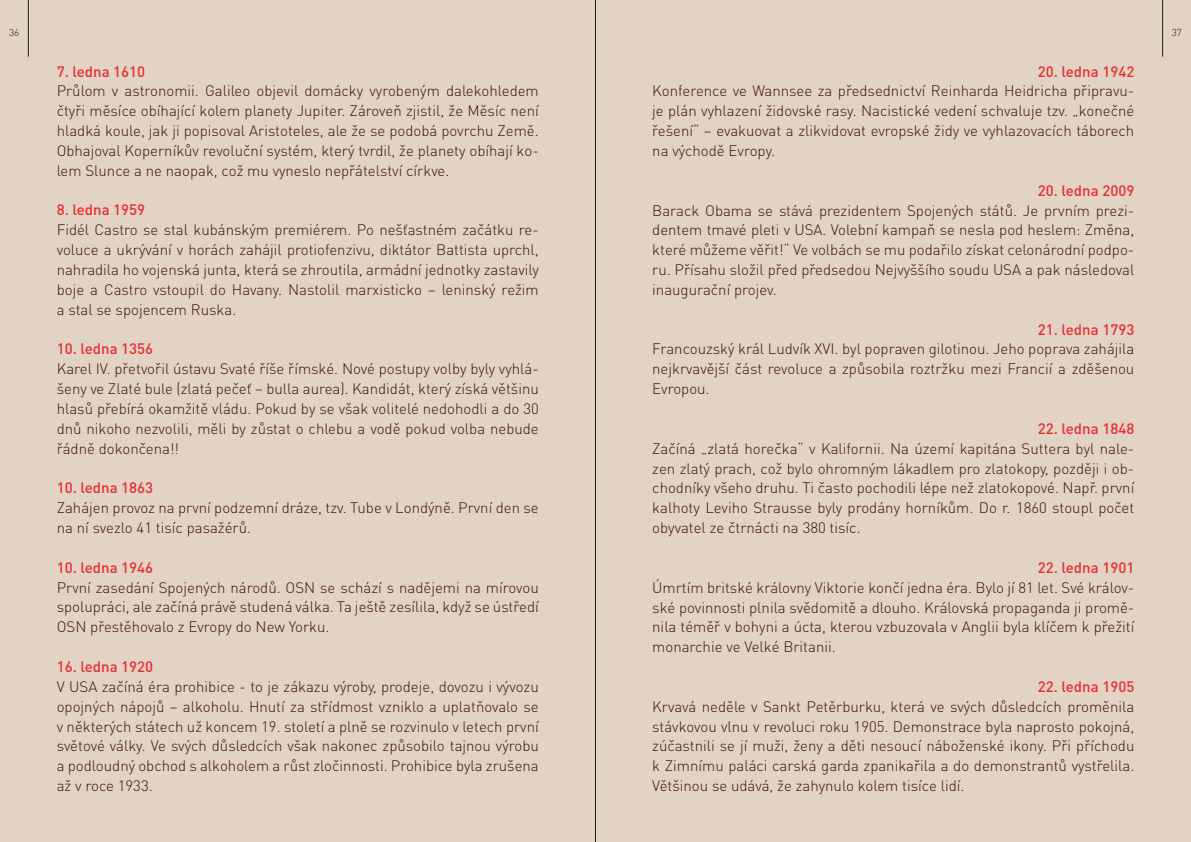
<style>
.page{position:relative;width:1191px;height:842px;background:#e2d3c5}
.page>*{position:absolute;margin:0;border:0;box-sizing:border-box;transform-origin:0 0}
.t1{font:300 15px/19.8px "DIN Pro";color:#401301;text-align:justify}
.t2{font:500 15px "DIN Pro";color:#e92e32}
.t3{font:300 10px "DIN Pro";color:#231f20}
</style>
<div class="page">
<hr style="left:1162px;top:0;width:1px;height:57px;background:#231f20">
<hr style="left:28px;top:0;width:1px;height:57px;background:#231f20">
<hr style="left:595px;top:0;width:1px;height:842px;background:#231f20">
<p class="t3" style="left:9px;top:26px;width:12px">36</p>
<p class="t3" style="left:1171px;top:26px;width:12px">37</p>
<p class="t2" style="left:57px;top:61px;width:90px">7. ledna 1610</p>
<p class="t1" style="left:57px;top:80px;width:484px">Průlom v astronomii. Galileo objevil domácky vyrobeným dalekohledem čtyři měsíce obíhající kolem planety Jupiter. Zároveň zjistil, že Měsíc není hladká koule, jak ji popisoval Aristoteles, ale že se podobá povrchu Země.<br>Obhajoval Koperníkův revoluční systém, který tvrdil, že planety obíhají ko&shy;lem Slunce a ne naopak, což mu vyneslo nepřátelství církve.</p>
<p class="t2" style="left:57px;top:200px;width:90px">8. ledna 1959</p>
<p class="t1" style="left:57px;top:219px;width:483px">Fidél Castro se stal kubánským premiérem. Po nešťastném začátku re&shy;voluce a ukrývání v horách zahájil protiofenzivu, diktátor Battista uprchl, nahradila ho vojenská junta, která se zhroutila, armádní jednotky zastavily boje a Castro vstoupil do Havany. Nastolil marxisticko – leninský režim a stal se spojencem Ruska.</p>
<p class="t2" style="left:57px;top:339px;width:98px">10. ledna 1356</p>
<p class="t1" style="left:57px;top:358px;width:483px">Karel IV. přetvořil ústavu Svaté říše římské. N ové postupy volby byly vyhlá&shy;šeny ve Zlaté bule (zlatá pečeť – bulla aurea). Kandidát, který získá většinu hlasů přebírá okamžitě vládu. Pokud by se však volitelé nedohodli a do 30 dnů nikoho nezvolili, měli by zůstat o chlebu a vodě pokud volba nebude řádně dokončena!!</p>
<p class="t2" style="left:57px;top:478px;width:98px">10. ledna 1863</p>
<p class="t1" style="left:57px;top:497px;width:483px">Zahájen provoz na první podzemní dráze, tzv. Tube v Londýně. První den se na ní svezlo 41 tisíc pasažérů.</p>
<p class="t2" style="left:57px;top:557px;width:98px">10. ledna 1946</p>
<p class="t1" style="left:57px;top:577px;width:484px">První zasedání Spojených národů. OSN se schází s nadějemi na mírovou spolupráci, ale začíná právě studená válka. Ta ještě zesílila, když se ústředí OSN přestěhovalo z Evropy do N ew Yorku.</p>
<p class="t2" style="left:57px;top:656px;width:98px">16. ledna 1920</p>
<p class="t1" style="left:57px;top:676px;width:484px">VUSA začíná éra prohibice - to je zákazu výroby, prodeje, dovozu i vývozu opojných nápojů – alkoholu. Hnutí za střídmost vzniklo a uplatňovalo se v některých státech už koncem 19. století a plně se rozvinulo v letech první světové války. Ve svých důsledcích však nakonec způsobilo tajnou výrobu a podloudný obchod s alkoholem a růst zločinnosti. Prohibice byla zrušena až v roce 1933.</p>
<p class="t2" style="left:1037px;top:61px;width:98px">20. ledna 1942</p>
<p class="t1" style="left:652px;top:81px;width:483px">Konference ve Wannsee za předsednictví Reinharda Heidricha připravu&shy;je plán vyhlazení židovské rasy. Nacistické vedení schvaluje tzv. „konečné řešení“ – evakuovat a zlikvidovat evropské židy ve vyhlazovacích táborech na východě Evropy.</p>
<p class="t2" style="left:1037px;top:180px;width:98px">20. ledna 2009</p>
<p class="t1" style="left:652px;top:200px;width:483px">Barack Obama se stává prezidentem Spojených států. Je prvním prezi&shy;dentem tmavé pleti v USA. Volební kampaň se nesla pod heslem: Změna, které můžeme věřit!“ Ve volbách se mu podařilo získat celonárodní podpo&shy;ru. Přísahu složil před předsedou N ejvyššího soudu USA a pak následoval inaugurační projev.</p>
<p class="t2" style="left:1037px;top:319px;width:98px">21. ledna 1793</p>
<p class="t1" style="left:652px;top:339px;width:483px">Francouzský král Ludvík XVI . byl popraven gilotinou. Jeho poprava zahájila nejkrvavější část revoluce a způsobila roztržku mezi Francií a zděšenou Evropou.</p>
<p class="t2" style="left:1037px;top:418px;width:98px">22. ledna 1848</p>
<p class="t1" style="left:652px;top:438px;width:484px">Začíná „zlatá horečka“ v Kalifornii. Na území kapitána Suttera byl nale&shy;zen zlatý prach, což bylo ohromným lákadlem pro zlatokopy, později i ob&shy;chodníky všeho druhu. Ti často pochodili lépe než zlatokopové. Např. první kalhoty Leviho Strausse byly prodány horníkům. Do r. 1860 stoupl počet obyvatel ze čtrnácti na 380 tisíc.</p>
<p class="t2" style="left:1037px;top:557px;width:98px">22. ledna 1901</p>
<p class="t1" style="left:652px;top:577px;width:484px">Úmrtím britské královny Viktorie končí jedna éra. Bylo jí 81 let. Své králov&shy;ské povinnosti plnila svědomitě a dlouho. Královská propaganda ji promě&shy;nila téměř v bohyni a úcta, kterou vzbuzovala v Anglii byla klíčem k přežití monarchie ve Velké Britanii.</p>
<p class="t2" style="left:1037px;top:676px;width:98px">22. ledna 1905</p>
<p class="t1" style="left:652px;top:696px;width:483px">Krvavá neděle v Sankt Petěrburku, která ve svých důsledcích proměnila stávkovou vlnu v revoluci roku 1905. Demonstrace byla naprosto pokojná, zúčastnili se jí muži, ženy a děti nesoucí náboženské ikony. Při příchodu k Zimnímu paláci carská garda zpanikařila a do demonstrantů vystřelila.<br>Většinou se udává, že zahynulo kolem tisíce lidí.</p>
</div>
